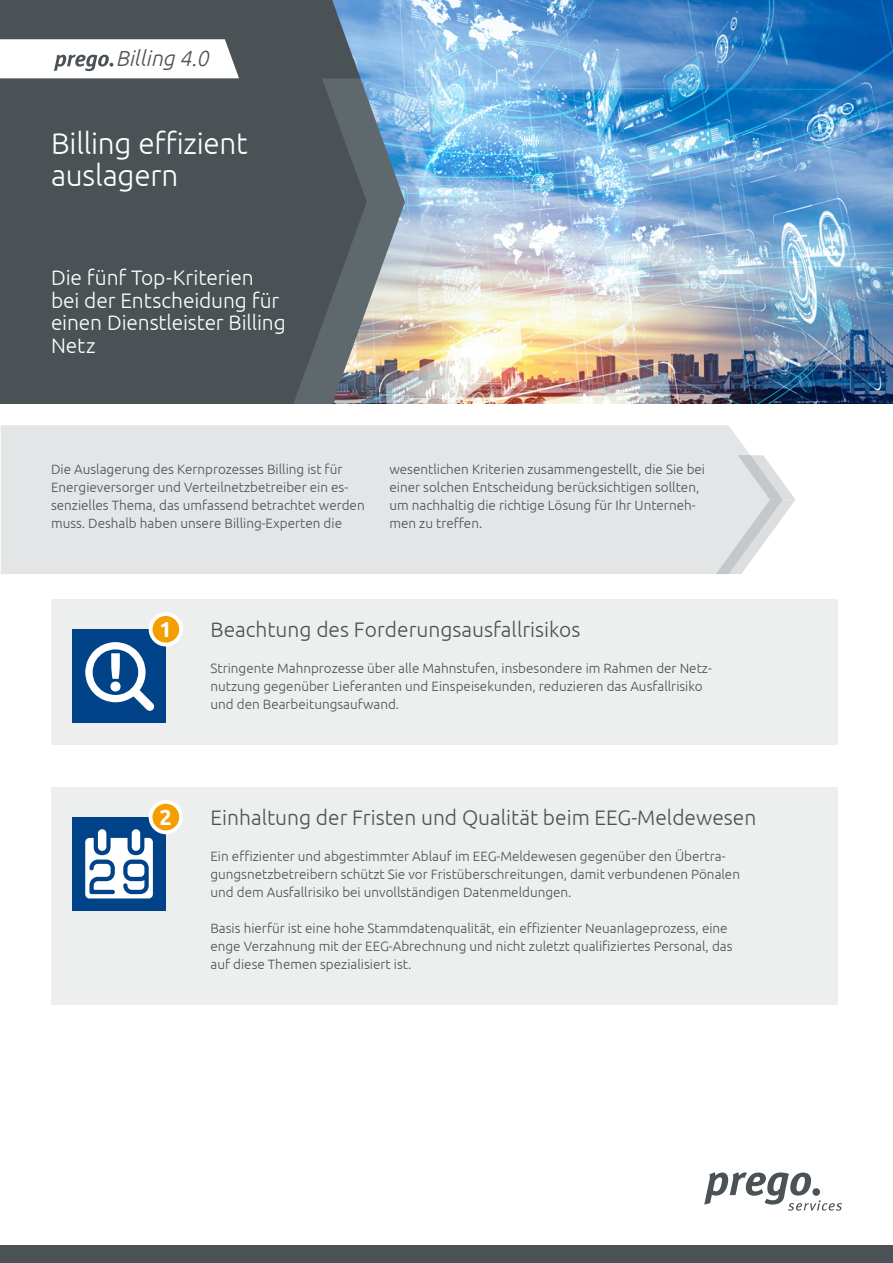
<style>
.page{position:relative;width:893px;height:1263px;background:#fff}
.page>*{position:absolute;margin:0;border:0;box-sizing:border-box;transform-origin:0 0}
.WP_Header_Titelseite{font:300 30px/31.5px "Ubuntu";letter-spacing:-.01em;color:#fff}
.t1{font:italic 300 21.9px "Ubuntu";color:#4b5256}
.t2{font:700 21.75px "Ubuntu";color:#fff}
.t3{font:300 21px "Ubuntu";color:#4b5256}
.WP_Header_Titelseite-2{font:300 21px/22.5px "Ubuntu";letter-spacing:-.005em;color:#fff}
.t4{font:300 13.5px/18px "Ubuntu";color:#4b5256}
</style>
<div class="page">
<img style="left:405px;top:0;width:488px;height:404px">
<div style="left:0;top:0;width:405px;height:404px;background:#4b5256"></div>
<img style="left:293px;top:78px;width:150px;height:326px">
<svg style="left:704px;top:1172px;width:138px;height:39px"></svg>
<div style="left:0;top:1246px;width:893px;height:17px;background:#4b5256"></div>
<svg style="left:0;top:39px;width:239px;height:39px"></svg>
<div style="left:51px;top:600px;width:787px;height:145px;background:#edeeee"></div>
<div style="left:51px;top:787px;width:787px;height:218px;background:#edeeee"></div>
<div style="left:72px;top:817px;width:94px;height:94px;background:#004388"></div>
<svg style="left:85px;top:829px;width:68px;height:69px"></svg>
<div style="left:151px;top:802px;width:30px;height:30px;background:#f49e00;border-radius:50%"></div>
<div style="left:149px;top:800px;width:34px;height:34px;border:4px solid #fff;border-radius:50%"></div>
<div style="left:151px;top:614px;width:30px;height:30px;background:#f49e00;border-radius:50%"></div>
<div style="left:149px;top:612px;width:34px;height:34px;border:4px solid #fff;border-radius:50%"></div>
<svg style="left:73px;top:630px;width:94px;height:93px;background:#376a9e"></svg>
<div style="left:1px;top:425px;width:749px;height:149px;background:#e4e5e6"></div>
<svg style="left:716px;top:455px;width:79px;height:119px"></svg>
<p class="t1" style="left:116px;top:45px;width:95px">Billing 4.0</p>
<p class="WP_Header_Titelseite" style="left:51px;top:127px;width:198px">Billing effizient auslagern</p>
<p class="WP_Header_Titelseite-2" style="left:51px;top:266px;width:236px">Die fünf Top-Kriterien bei der Entscheidung für einen Dienstleister Billing<br>Netz</p>
<p class="t4" style="left:51px;top:460px;width:315px">Die Auslagerung des Kernprozesses Billing ist für Energieversorger und Verteilnetzbetreiber ein es&shy;senzielles Thema, das umfassend betrachtet werden muss. Deshalb haben unsere Billing-Experten die</p>
<p class="t4" style="left:389px;top:460px;width:317px">wesentlichen Kriterien zusammengestellt, die Sie bei einer solchen Entscheidung berücksichtigen sollten, um nachhaltig die richtige Lösung für Ihr Unterneh&shy;men zu treffen.</p>
<p class="t2" style="left:160px;top:616px;width:14px">1</p>
<p class="t3" style="left:210px;top:617px;width:371px">Beachtung des Forderungsausfallrisikos</p>
<p class="t4" style="left:210px;top:659px;width:503px">Stringente Mahnprozesse über alle Mahnstufen, insbesondere im Rahmen der Netz&shy;nutzung gegenüber Lieferanten und Einspeisekunden, reduzieren das Ausfallrisiko und den Bearbeitungsaufwand.</p>
<p class="t2" style="left:160px;top:804px;width:14px">2</p>
<p class="t3" style="left:210px;top:805px;width:547px">Einhaltung der Fristen und Qualität beim EEG-Meldewesen</p>
<p class="t4" style="left:210px;top:846px;width:531px">Ein effizienter und abgestimmter Ablauf im EEG-Meldewesen gegenüber den Übertra&shy;gungsnetzbetreibern schützt Sie vor Fristüberschreitungen, damit verbundenen Pönalen und dem Ausfallrisiko bei unvollständigen Datenmeldungen.</p>
<p class="t4" style="left:210px;top:918px;width:524px">Basis hierfür ist eine hohe Stammdatenqualität, ein effizienter Neuanlageprozess, eine enge Verzahnung mit der EEG-Abrechnung und nicht zuletzt qualifiziertes Personal, das auf diese Themen spezialisiert ist.</p>
</div>
